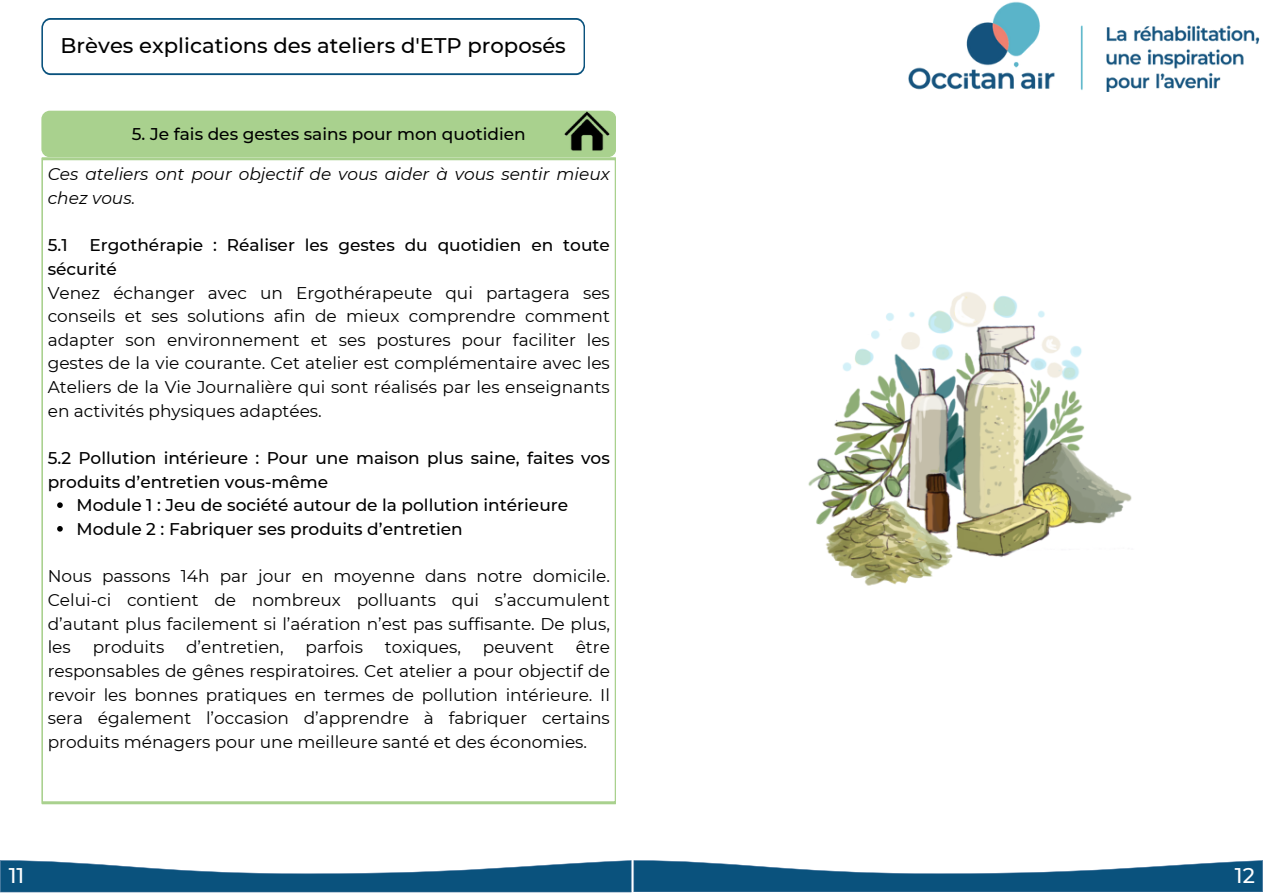
<style>
.page{position:relative;width:1263px;height:894px;background:#fff}
.page>*{position:absolute;margin:0;border:0;box-sizing:border-box;transform-origin:0 0}
.t1{font:500 21.15px "Montserrat";color:#000}
.t2{font:500 21.15px "Montserrat";color:#fff}
.t3{font:16.95px/23.7px "Montserrat";color:#000;text-align:justify}
.t4{font:500 16.95px/23.7px "Montserrat";color:#000}
.t5{font:italic 16.95px/23.7px "Montserrat";color:#000}
</style>
<div class="page">
<svg style="left:41px;top:18px;width:544px;height:57px"></svg>
<svg style="left:41px;top:157px;width:575px;height:647px"></svg>
<svg style="left:57px;top:502px;width:6px;height:6px"></svg>
<svg style="left:57px;top:526px;width:6px;height:5px"></svg>
<div style="left:41px;top:111px;width:575px;height:46px;background:#a9d18e"></div>
<img style="left:563px;top:111px;width:48px;height:47px">
<img style="left:909px;top:1px;width:351px;height:90px">
<svg style="left:0;top:860px;width:1263px;height:32px"></svg>
<img style="left:808px;top:292px;width:324px;height:294px">
<p class="t1" style="left:61px;top:32px;width:507px">Brèves explications des ateliers d'ETP proposés</p>
<p class="t4" style="left:132px;top:122px;width:395px">5. Je fais des gestes sains pour mon quotidien</p>
<p class="t5" style="left:48px;top:162px;width:564px">Ces ateliers ont pour objectif de vous aider à vous sentir mieux chez vous.</p>
<p class="t4" style="left:48px;top:233px;width:21px">5.1</p>
<p class="t4" style="left:48px;top:233px;width:564px;text-indent:42px">Ergothérapie : Réaliser les gestes du quotidien en toute sécurité</p>
<p class="t3" style="left:48px;top:280px;width:564px">Venez échanger avec un Ergothérapeute qui partagera ses conseils et ses solutions afin de mieux comprendre comment adapter son environnement et ses postures pour faciliter les gestes de la vie courante. Cet atelier est complémentaire avec les Ateliers de la Vie Journalière qui sont réalisés par les enseignants en activités physiques adaptées.</p>
<p class="t4" style="left:48px;top:446px;width:564px">5.2 Pollution intérieure : Pour une maison plus saine, faites vos produits d’entretien vous-même</p>
<p class="t4" style="left:77px;top:493px;width:493px">Module 1 : Jeu de société autour de la pollution intérieure</p>
<p class="t4" style="left:77px;top:517px;width:388px">Module 2 : Fabriquer ses produits d’entretien</p>
<p class="t3" style="left:48px;top:564px;width:564px">Nous passons 14h par jour en moyenne dans notre domicile.<br>Celui-ci contient de nombreux polluants qui s’accumulent d’autant plus facilement si l’aération n’est pas suffisante. De plus, les</p>
<p class="t3" style="left:93px;top:635px;width:73px">produits</p>
<p class="t3" style="left:186px;top:635px;width:99px">d’entretien,</p>
<p class="t3" style="left:305px;top:635px;width:59px">parfois</p>
<p class="t3" style="left:385px;top:635px;width:78px">toxiques,</p>
<p class="t3" style="left:483px;top:635px;width:72px">peuvent</p>
<p class="t3" style="left:48px;top:635px;width:564px;text-indent:528px">être responsables de gênes respiratoires. Cet atelier a pour objectif de revoir les bonnes pratiques en termes de pollution intérieure. Il sera également l’occasion d’apprendre à fabriquer certains produits ménagers pour une meilleure santé et des économies.</p>
<p class="t2" style="left:9px;top:861px;width:17px">11</p>
<p class="t2" style="left:1235px;top:861px;width:22px">12</p>
</div>
